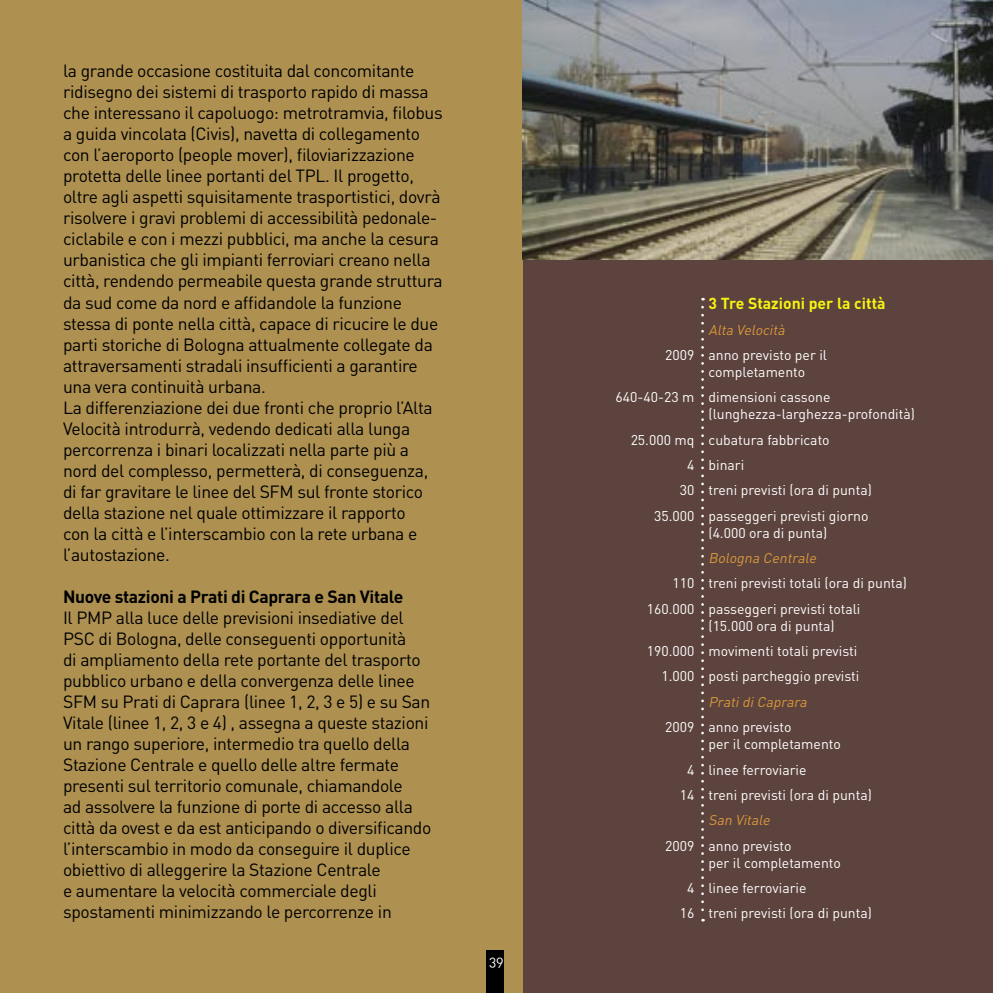
<style>
.page{position:relative;width:993px;height:993px;background:#fff}
.page>*{position:absolute;margin:0;border:0;box-sizing:border-box;transform-origin:0 0}
.t1{font:17.5px/21px "DIN";letter-spacing:-.02em;color:#000}
.t2{font:700 17.5px "DIN";letter-spacing:-.02em;color:#000}
.t3{font:700 15.75px "DIN";color:#f7f410}
.t4{font:14px/16.8px "DIN";color:#fff}
.t5{font:italic 14px "DIN";color:#da983a}
.t6{font:14px "DIN Regular Alternate";color:#fff}
</style>
<div class="page">
<div style="left:0;top:0;width:992px;height:992px;background:#ae9151"></div>
<div style="left:522px;top:0;width:470px;height:992px;background:#5d433e"></div>
<img style="left:523px;top:0;width:469px;height:260px">
<div style="left:486px;top:950px;width:17px;height:42px;background:#000"></div>
<svg style="left:701px;top:307px;width:2px;height:614px"></svg>
<p class="t1" style="left:63px;top:60px;width:381px">la grande occasione costituita dal concomitante ridisegno dei sistemi di trasporto rapido di massa che interessano il capoluogo: metrotramvia, filobus a guida vincolata (Civis), navetta di collegamento con l’aeroporto (people mover), filoviarizzazione protetta delle linee portanti del TPL. Il progetto, oltre agli aspetti squisitamente trasportistici, dovrà risolvere i gravi problemi di accessibilità pedonale&shy;ciclabile e con i mezzi pubblici, ma anche la cesura urbanistica che gli impianti ferroviari creano nella città, rendendo permeabile questa grande struttura da sud come da nord e affidandole la funzione stessa di ponte nella città, capace di ricucire le due parti storiche di Bologna attualmente collegate da attraversamenti stradali insufficienti a garantire una vera continuità urbana.<br>La differenziazione dei due fronti che proprio l’Alta Velocità introdurrà, vedendo dedicati alla lunga percorrenza i binari localizzati nella parte più a nord del complesso, permetterà, di conseguenza, di far gravitare le linee del SFM sul fronte storico della stazione nel quale ottimizzare il rapporto<br>con la città e l’interscambio con la rete urbana e l’autostazione.</p>
<p class="t2" style="left:63px;top:584px;width:342px">Nuove stazioni a Prati di Caprara e San Vitale</p>
<p class="t1" style="left:63px;top:606px;width:370px">Il PMP alla luce delle previsioni insediative del PSC di Bologna, delle conseguenti opportunità<br>di ampliamento della rete portante del trasporto pubblico urbano e della convergenza delle linee SFM su Prati di Caprara (linee 1, 2, 3 e 5) e su San Vitale (linee 1, 2, 3 e 4) , assegna a queste stazioni un rango superiore, intermedio tra quello della Stazione Centrale e quello delle altre fermate presenti sul territorio comunale, chiamandole<br>ad assolvere la funzione di porte di accesso alla città da ovest e da est anticipando o diversificando l’interscambio in modo da conseguire il duplice obiettivo di alleggerire la Stazione Centrale<br>e aumentare la velocità commerciale degli spostamenti minimizzando le percorrenze in</p>
<p class="t6" style="left:489px;top:951px;width:16px">39</p>
<p class="t3" style="left:708px;top:293px;width:179px">3 Tre Stazioni per la città</p>
<p class="t5" style="left:708px;top:321px;width:81px">Alta Velocità</p>
<p class="t4" style="left:708px;top:346px;width:120px;text-indent:-43px">2009 anno previsto per il completamento</p>
<p class="t4" style="left:708px;top:388px;width:208px;text-indent:-93px">640-40-23 m dimensioni cassone (lunghezza-larghezza-profondità)</p>
<p class="t4" style="left:630px;top:430px;width:200px">25.000 mq cubatura fabbricato</p>
<p class="t4" style="left:687px;top:456px;width:59px">4 binari</p>
<p class="t4" style="left:679px;top:481px;width:193px">30 treni previsti (ora di punta)</p>
<p class="t4" style="left:654px;top:507px;width:216px">35.000 passeggeri previsti giorno</p>
<p class="t4" style="left:708px;top:523px;width:120px">(4.000 ora di punta)</p>
<p class="t5" style="left:708px;top:549px;width:112px">Bologna Centrale</p>
<p class="t4" style="left:646px;top:570px;width:261px;line-height:25.4px;text-indent:26px">110 treni previsti totali (ora di punta)<br>160.000 passeggeri previsti totali</p>
<p class="t4" style="left:708px;top:616px;width:128px">(15.000 ora di punta)</p>
<p class="t4" style="left:646px;top:642px;width:212px">190.000 movimenti totali previsti</p>
<p class="t4" style="left:661px;top:667px;width:199px">1.000 posti parcheggio previsti</p>
<p class="t5" style="left:708px;top:692px;width:103px">PratidiCaprara</p>
<p class="t4" style="left:708px;top:718px;width:134px;text-indent:-43px">2009 anno previsto<br>per il completamento</p>
<p class="t4" style="left:679px;top:756px;width:193px;line-height:25.4px;text-indent:7px">4 linee ferroviarie<br>14 treni previsti (ora di punta)</p>
<p class="t5" style="left:708px;top:811px;width:66px">San Vitale</p>
<p class="t4" style="left:708px;top:836px;width:134px;text-indent:-43px">2009 anno previsto<br>per il completamento</p>
<p class="t4" style="left:679px;top:874px;width:193px;line-height:25.4px;text-indent:7px">4 linee ferroviarie<br>16 treni previsti (ora di punta)</p>
</div>
